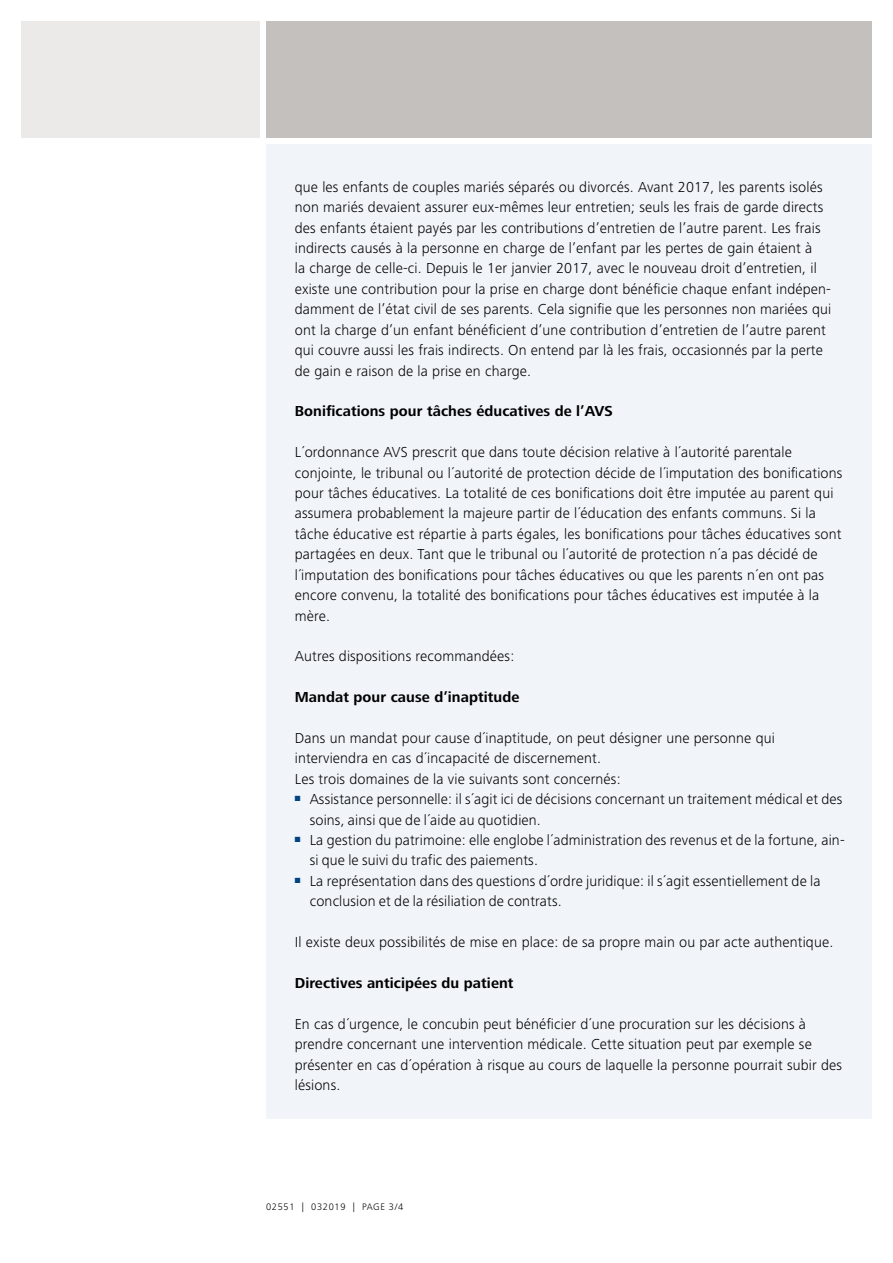
<style>
.page{position:relative;width:893px;height:1263px;background:#fff}
.page>*{position:absolute;margin:0;border:0;box-sizing:border-box;transform-origin:0 0}
.t1{font:300 15px/20.4px "Frutiger Next LT";letter-spacing:.01em;color:#000}
.t2{font:700 15px "Frutiger Next LT";letter-spacing:.005em;color:#000}
.t3{font:300 9.75px "Frutiger Next LT";letter-spacing:.07em;color:#000}
</style>
<div class="page">
<div style="left:266px;top:144px;width:606px;height:975px;background:#f1f5fa"></div>
<div style="left:21px;top:21px;width:239px;height:117px;background:#ebeae9"></div>
<div style="left:266px;top:21px;width:606px;height:117px;background:#c4c0be"></div>
<p class="t1" style="left:295px;top:177px;width:538px">que les enfants de couples mariés séparés ou divorcés. Avant 2017, les parents isolés non mariés devaient assurer eux-mêmes leur entretien; seuls les frais de garde directs des enfants étaient payés par les contributions d’entretien de l’autre parent. Les frais indirects causés à la personne en charge de l’enfant par les pertes de gain étaient à<br>la charge de celle-ci. Depuis le 1er janvier 2017, avec le nouveau droit d’entretien, il existe une contribution pour la prise en charge dont bénéficie chaque enfant indépen&shy;damment de l’état civil de ses parents. Cela signifie que les personnes non mariées qui ont la charge d’un enfant bénéficient d’une contribution d’entretien de l’autre parent qui couvre aussi les frais indirects. On entend par là les frais, occasionnés par la perte de gain e raison de la prise en charge.</p>
<p class="t2" style="left:295px;top:403px;width:319px">Bonifications pour tâches éducatives de l’AVS</p>
<p class="t1" style="left:295px;top:442px;width:549px">L´ordonnance AVS prescrit que dans toute décision relative à l´autorité parentale conjointe, le tribunal ou l´autorité de protection décide de l´imputation des bonifications pour tâches éducatives. La totalité de ces bonifications doit être imputée au parent qui assumera probablement la majeure partir de l´éducation des enfants communs. Si la tâche éducative est répartie à parts égales, les bonifications pour tâches éducatives sont partagées en deux. Tant que le tribunal ou l´autorité de protection n´a pas décidé de l´imputation des bonifications pour tâches éducatives ou que les parents n´en ont pas encore convenu, la totalité des bonifications pour tâches éducatives est imputée à la mère.</p>
<p class="t1" style="left:295px;top:646px;width:221px">Autres dispositions recommandées:</p>
<p class="t2" style="left:295px;top:689px;width:226px">Mandat pour cause d’inaptitude</p>
<p class="t1" style="left:295px;top:728px;width:481px">Dans un mandat pour cause d´inaptitude, on peut désigner une personne qui interviendra en cas d´incapacité de discernement.<br>Les trois domaines de la vie suivants sont concernés:</p>
<p class="t1" style="left:310px;top:789px;width:534px;text-indent:-15px"><sup>■</sup> Assistance personnelle: il s´agit ici de décisions concernant un traitement médical et des soins, ainsi que de l´aide au quotidien.</p>
<p class="t1" style="left:310px;top:830px;width:537px;text-indent:-15px"><sup>■</sup> La gestion du patrimoine: elle englobe l´administration des revenus et de la fortune, ain&shy;si que le suivi du trafic des paiements.</p>
<p class="t1" style="left:310px;top:871px;width:512px;text-indent:-15px"><sup>■</sup> La représentation dans des questions d´ordre juridique: il s´agit essentiellement de la conclusion et de la résiliation de contrats.</p>
<p class="t1" style="left:295px;top:932px;width:540px">Il existe deux possibilités de mise en place: de sa propre main ou par acte authentique.</p>
<p class="t2" style="left:295px;top:974px;width:220px">Directives anticipées du patient</p>
<p class="t1" style="left:295px;top:1013px;width:549px">En cas d´urgence, le concubin peut bénéficier d´une procuration sur les décisions à prendre concernant une intervention médicale. Cette situation peut par exemple se présenter en cas d´opération à risque au cours de laquelle la personne pourrait subir des lésions.</p>
<p class="t3" style="left:266px;top:1202px;width:139px">02551 | 032019 | PAGE 3/4</p>
</div>
